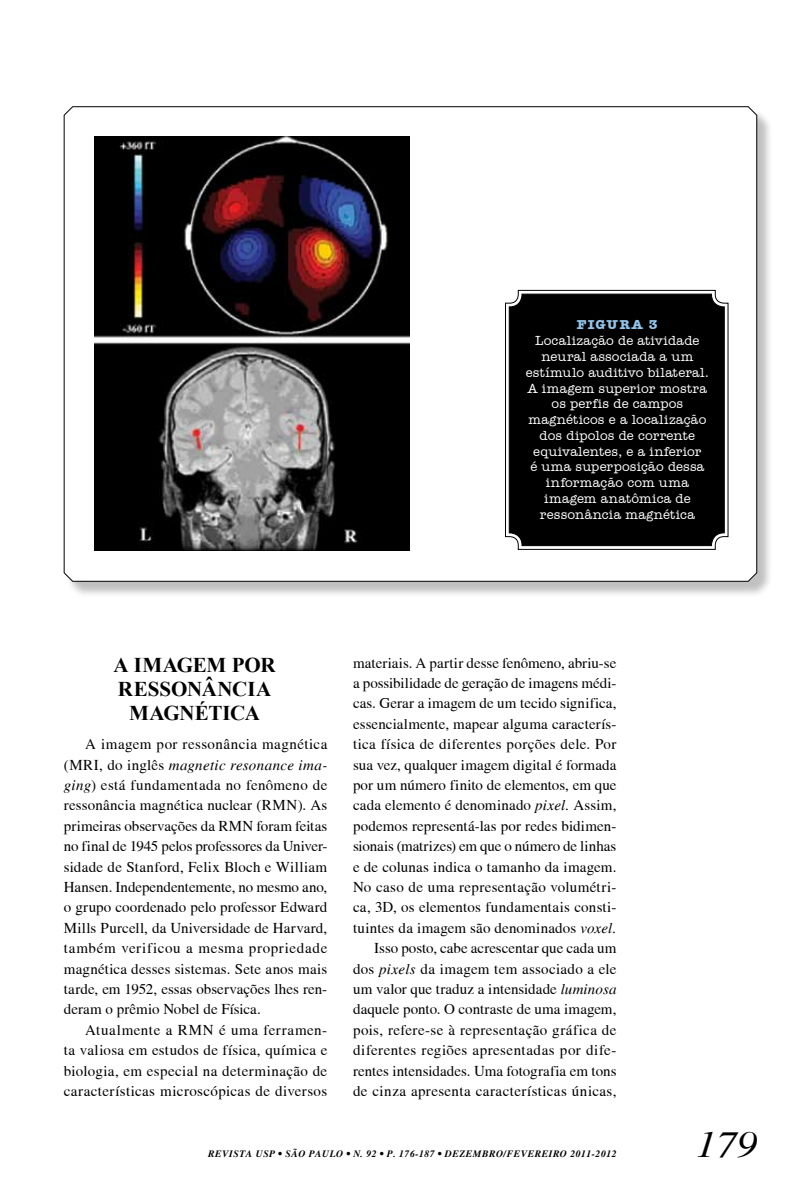
<style>
.page{position:relative;width:808px;height:1191px;background:#fff}
.page>*{position:absolute;margin:0;border:0;box-sizing:border-box;transform-origin:0 0}
.t1{font:italic 37.5px "Times";color:#000;scale:1.1 1}
.t2{font:700 21px/24px "Times New Roman";letter-spacing:-.005em;color:#000;text-align:center}
.t3{font:15px/20.4px "Times";letter-spacing:.01em;color:#000;text-align:justify}
.t4{font:500 13.5px/15.8px "Amer Typewriter IT Cby BT";letter-spacing:.015em;color:#fff;text-align:center}
.t5{font:700 13.5px "Amer Typewriter IT Cby BT";letter-spacing:.09em;color:#92c5eb}
.t6{font:italic 700 9.75px "Times";letter-spacing:.05em;color:#000}
.s1{font-style:italic}
</style>
<div class="page">
<div style="left:65px;top:108px;width:708px;height:490px;background:#000;opacity:.25"></div>
<svg style="left:63px;top:106px;width:694px;height:476px"></svg>
<svg style="left:505px;top:290px;width:224px;height:260px"></svg>
<div style="left:508px;top:293px;width:217px;height:253px;background:#000"></div>
<img style="left:94px;top:137px;width:316px;height:414px">
<p class="t5" style="left:577px;top:316px;width:82px">FIGURA 3</p>
<p class="t4" style="left:526px;top:333px;width:185px">Localização de atividade neural associada a um estímulo auditivo bilateral.<br>A imagem superior mostra os perfis de campos magnéticos e a localização dos dipolos de corrente equivalentes, e a inferior<br>é uma superposição dessa informação com uma imagem anatômica de ressonância magnética</p>
<h2 class="t2" style="left:114px;top:652px;width:163px">A IMAGEM POR<br>RESSONÂNCIA<br>MAGNÉTICA</h2>
<p class="t3" style="left:64px;top:734px;width:265px;text-indent:21px">A imagem por ressonância magnética (MRI, do inglês <span class="s1">magnetic resonance ima&shy;ging</span>) está fundamentada no fenômeno de ressonância magnética nuclear (RMN). As primeiras observações da RMN foram feitas no final de 1945 pelos professores da Univer&shy;sidade de Stanford, Felix Bloch e William Hansen. Independentemente, no mesmo ano, o grupo coordenado pelo professor Edward Mills Purcell, da Universidade de Harvard, também verificou a mesma propriedade magnética desses sistemas. Sete anos mais tarde, em 1952, essas observações lhes ren&shy;deram o prêmio Nobel de Física.</p>
<p class="t3" style="left:64px;top:1019px;width:265px;text-indent:21px">Atualmente a RMN é uma ferramen&shy;ta valiosa em estudos de física, química e biologia, em especial na determinação de características microscópicas de diversos</p>
<p class="t3" style="left:353px;top:652px;width:265px;text-align:right">materiais. A partir desse fenômeno, abriu-se a possibilidade de geração de imagens médi&shy;cas. Gerar a imagem de um tecido significa, essencialmente, mapear alguma caracterís&shy;tica física de diferentes porções dele. Por sua vez, qualquer imagem digital é formada por um número finito de elementos, em que cada elemento é denominado <span class="s1">pixel.</span> Assim, podemos representá-las por redes bidimen&shy;sionais (matrizes) em que o número de linhas e de colunas indica o tamanho da imagem.<br>No caso de uma representação volumétri&shy;ca, 3D, os elementos fundamentais consti&shy;tuintes da imagem são denominados <span class="s1">voxel.<br></span>Isso posto, cabe acrescentar que cada um dos <span class="s1">pixels</span> da imagem tem associado a ele um valor que traduz a intensidade <span class="s1">luminosa </span>daquele ponto. O contraste de uma imagem, pois, refere-se à representação gráfica de diferentes regiões apresentadas por dife&shy;rentes intensidades. Uma fotografia em tons de cinza apresenta características únicas,</p>
<p class="t6" style="left:208px;top:1148px;width:313px">REVISTA USP • SÃO PAULO • N. 92 • P. 176-187 • DEZEMBRO/FEVEREIR</p>
<p class="t6" style="left:560px;top:1148px;width:58px">O 2011-2012</p>
<h1 class="t1" style="left:696px;top:1124px;width:58px">179</h1>
</div>
